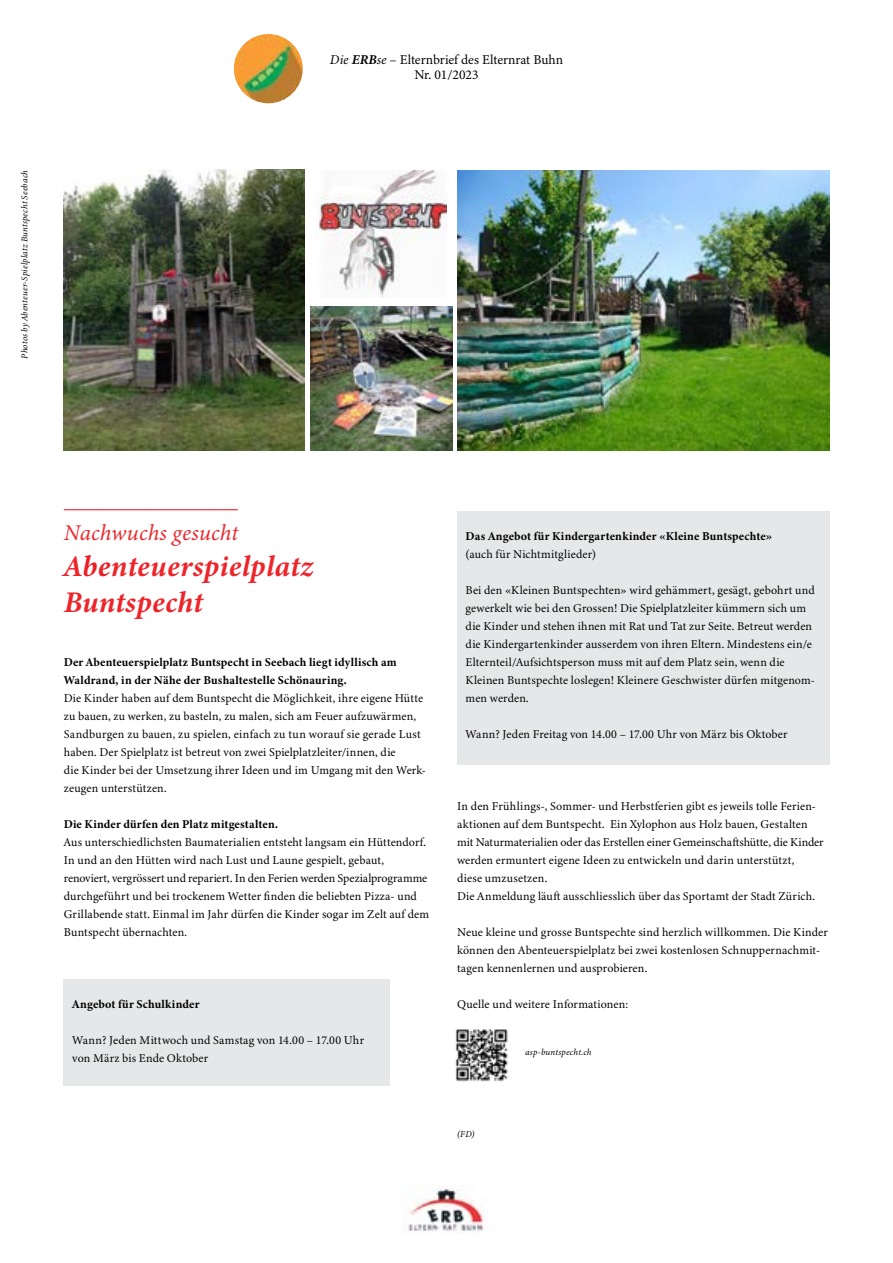
<style>
.page{position:relative;width:893px;height:1263px;background:#fff}
.page>*{position:absolute;margin:0;border:0;box-sizing:border-box;transform-origin:0 0}
.t1{font:italic 700 30px/36px "Minion 3";letter-spacing:.01em;color:#ed252b}
.t2{font:italic 22.5px "Minion 3";letter-spacing:.005em;color:#ed252b}
.t3{font:13.5px/15px "Minion 3";color:#000;text-align:center}
.t4{font:12px/18px "Minion 3";letter-spacing:.01em;color:#000}
.t5{font:700 12px/18px "Minion 3";letter-spacing:.01em;color:#000}
.t6{font:italic 9px "Minion 3";letter-spacing:.02em;color:#000}
.s1{font-style:italic}
.s2{font-weight:700;font-style:italic}
.s3{color:#ed1d24}
</style>
<div class="page">
<div style="left:64px;top:979px;width:326px;height:106px;background:#e6e7e8"></div>
<div style="left:457px;top:511px;width:372px;height:254px;background:#e6e7e8"></div>
<hr style="left:64px;top:509px;width:174px;height:1px;background:#ed252b">
<img style="left:64px;top:170px;width:241px;height:280px">
<img style="left:457px;top:170px;width:372px;height:280px">
<img style="left:316px;top:170px;width:130px;height:128px">
<img style="left:310px;top:306px;width:142px;height:144px">
<img style="left:455px;top:1029px;width:53px;height:53px">
<img style="left:408px;top:1188px;width:78px;height:45px">
<img style="left:234px;top:34px;width:69px;height:69px;border-radius:35px">
<p class="t6" style="left:19px;top:358px;width:190px;rotate:-90deg">Photos by Abenteuer-Spielplatz Buntspecht Seebach</p>
<p class="t3" style="left:330px;top:52px;width:235px"><span class="s1">Die</span> <span class="s2">ERB</span><span class="s1">se</span> – Elternbrief des Elternrat Buhn<br>Nr. 01/2023</p>
<h2 class="t2" style="left:64px;top:517px;width:176px">Nachwuchs gesucht</h2>
<h1 class="t1" style="left:64px;top:548px;width:251px">A<span class="s3">be</span>nteuerspielplatz<br>Buntspecht</h1>
<p class="t5" style="left:64px;top:653px;width:335px">Der Abenteuerspielplatz Buntspecht in Seebach liegt idyllisch am<br>Waldrand, in der Nähe der Bushaltestelle Schönauring.</p>
<p class="t4" style="left:64px;top:689px;width:364px">Die Kinder haben auf dem Buntspecht die Möglichkeit, ihre eigene Hütte zu bauen, zu werken, zu basteln, zu malen, sich am Feuer aufzuwärmen, Sandburgen zu bauen, zu spielen, einfach zu tun worauf sie gerade Lust haben. Der Spielplatz ist betreut von zwei Spielplatzleiter/innen, die<br>die Kinder bei der Umsetzung ihrer Ideen und im Umgang mit den Werk&shy;zeugen unterstützen.</p>
<p class="t5" style="left:64px;top:815px;width:216px">Die Kinder dürfen den Platz mitgestalten.</p>
<p class="t4" style="left:64px;top:833px;width:367px">Aus unterschiedlichsten Baumaterialien entsteht langsam ein Hüttendorf.<br>In und an den Hütten wird nach Lust und Laune gespielt, gebaut, renoviert, vergrössert und repariert. In den Ferien werden Spezialprogramme durchgeführt und bei trockenem Wetter finden die beliebten Pizza- und Grillabende statt. Einmal im Jahr dürfen die Kinder sogar im Zelt auf dem Buntspecht übernachten.</p>
<p class="t5" style="left:72px;top:995px;width:129px">Angebot für Schulkinder</p>
<p class="t4" style="left:72px;top:1031px;width:293px">Wann? Jeden Mittwoch und Samstag von 14.00 – 17.00 Uhr von März bis Ende Oktober</p>
<p class="t5" style="left:466px;top:527px;width:308px">Das Angebot für Kindergartenkinder «Kleine Buntspechte»</p>
<p class="t4" style="left:466px;top:545px;width:132px">(auch für Nichtmitglieder)</p>
<p class="t4" style="left:466px;top:581px;width:351px">Bei den «Kleinen Buntspechten» wird gehämmert, gesägt, gebohrt und gewerkelt wie bei den Grossen! Die Spielplatzleiter kümmern sich um die Kinder und stehen ihnen mit Rat und Tat zur Seite. Betreut werden die Kindergartenkinder ausserdem von ihren Eltern. Mindestens ein/e Elternteil/Aufsichtsperson muss mit auf dem Platz sein, wenn die Kleinen Buntspechte loslegen! Kleinere Geschwister dürfen mitgenom&shy;men werden.</p>
<p class="t4" style="left:466px;top:725px;width:323px">Wann? Jeden Freitag von 14.00 – 17.00 Uhr von März bis Oktober</p>
<p class="t4" style="left:457px;top:797px;width:368px">In den Frühlings-, Sommer- und Herbstferien gibt es jeweils tolle Ferien&shy;aktionen auf dem Buntspecht. Ein Xylophon aus Holz bauen, Gestalten mit Naturmaterialien oder das Erstellen einer Gemeinschaftshütte, die Kinder werden ermuntert eigene Ideen zu entwickeln und darin unterstützt,<br>diese umzusetzen.<br>Die Anmeldung läuft ausschliesslich über das Sportamt der Stadt Zürich.</p>
<p class="t4" style="left:457px;top:923px;width:372px">Neue kleine und grosse Buntspechte sind herzlich willkommen. Die Kinder können den Abenteuerspielplatz bei zwei kostenlosen Schnuppernachmit&shy;tagen kennenlernen und ausprobieren.</p>
<p class="t4" style="left:457px;top:995px;width:173px">Quelle und weitere Informationen:</p>
<p class="t6" style="left:525px;top:1046px;width:68px">asp-buntspecht.ch</p>
<p class="t6" style="left:457px;top:1128px;width:19px">(FD)</p>
</div>
